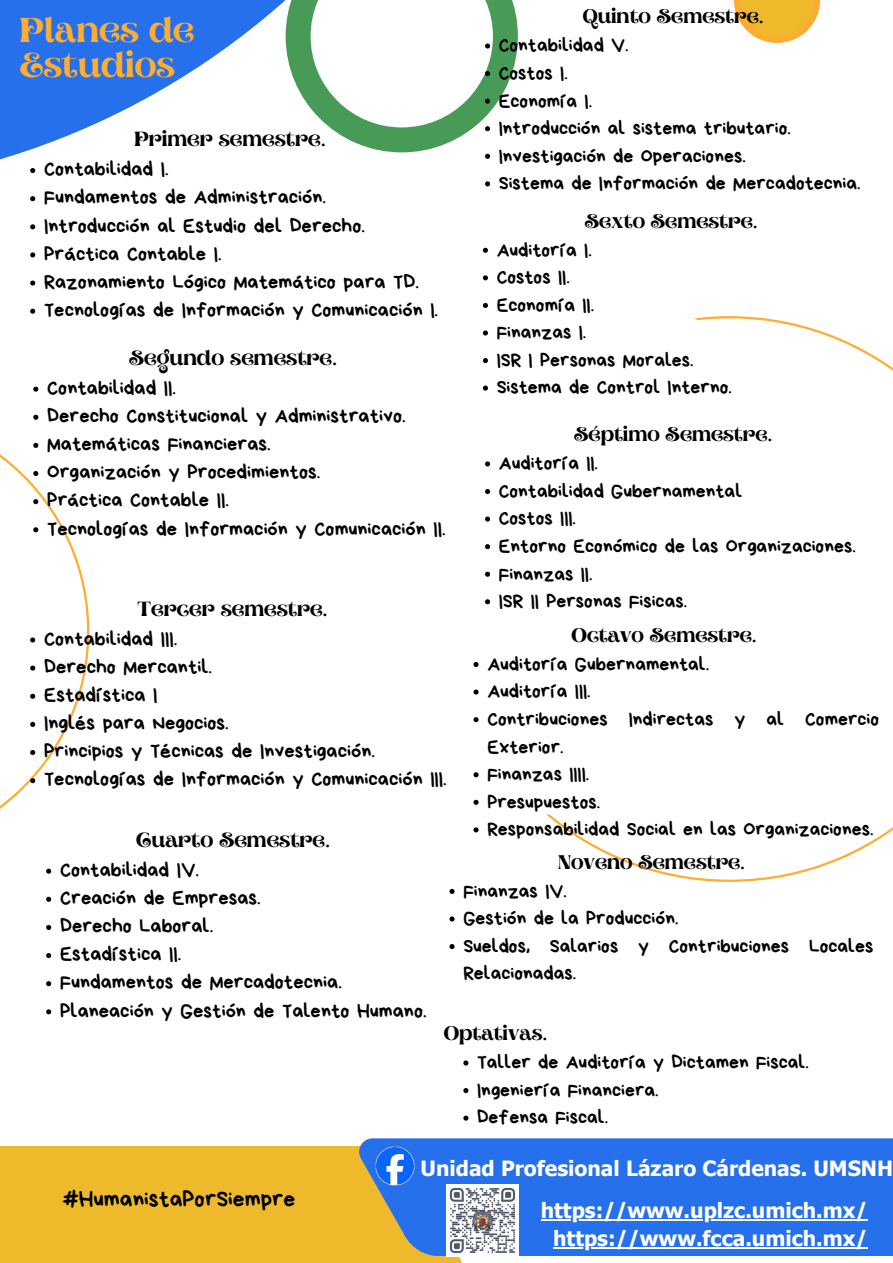
<style>
.page{position:relative;width:893px;height:1263px;background:#fff}
.page>*{position:absolute;margin:0;border:0;box-sizing:border-box;transform-origin:0 0}
.t1{font:600 34.35px/35.4px "Aprila";color:#ffad30}
.t2{font:23.55px "Bryndan Write";color:#000}
.t3{font:700 21px "Tahoma";color:#fff}
.t4{font:20.48px "Bryndan Write";color:#000}
.t5{font:600 20.48px "Aprila";color:#000}
.t6{font:19.73px/27.6px "Bryndan Write";color:#000}
.t7{font:600 19.73px "Aprila";color:#000}
</style>
<div class="page">
<svg style="left:475px;top:316px;width:418px;height:566px"></svg>
<svg style="left:0;top:0;width:491px;height:187px"></svg>
<div style="left:286px;top:278px;width:536px;height:536px;background:#fff;border-radius:50%"></div>
<svg style="left:286px;top:0;width:232px;height:152px;fill:#489b57"></svg>
<div style="left:0;top:1146px;width:481px;height:117px;background:#eeba2b"></div>
<svg style="left:359px;top:1138px;width:534px;height:118px;background:#3476e1"></svg>
<svg style="left:734px;top:0;width:86px;height:43px"></svg>
<img style="left:375px;top:1146px;width:41px;height:41px">
<img style="left:446px;top:1185px;width:72px;height:71px">
<hr style="left:541px;top:1219px;width:326px;height:1px;background:#fff">
<hr style="left:553px;top:1247px;width:314px;height:1px;background:#fff">
<svg style="left:30px;top:168px;width:5px;height:5px"></svg>
<svg style="left:30px;top:196px;width:5px;height:5px"></svg>
<svg style="left:30px;top:224px;width:5px;height:5px"></svg>
<svg style="left:30px;top:252px;width:5px;height:5px"></svg>
<svg style="left:30px;top:281px;width:5px;height:5px"></svg>
<svg style="left:30px;top:309px;width:5px;height:5px"></svg>
<svg style="left:33px;top:387px;width:5px;height:5px"></svg>
<svg style="left:0;top:414px;width:89px;height:395px"></svg>
<svg style="left:46px;top:869px;width:5px;height:5px"></svg>
<svg style="left:46px;top:897px;width:5px;height:5px"></svg>
<svg style="left:46px;top:925px;width:5px;height:5px"></svg>
<svg style="left:46px;top:953px;width:5px;height:5px"></svg>
<svg style="left:46px;top:981px;width:5px;height:5px"></svg>
<svg style="left:46px;top:1009px;width:5px;height:5px"></svg>
<svg style="left:311px;top:0;width:182px;height:131px"></svg>
<svg style="left:485px;top:154px;width:5px;height:5px"></svg>
<svg style="left:485px;top:181px;width:5px;height:5px"></svg>
<svg style="left:483px;top:248px;width:5px;height:5px"></svg>
<svg style="left:483px;top:275px;width:5px;height:5px"></svg>
<svg style="left:483px;top:303px;width:5px;height:5px"></svg>
<svg style="left:483px;top:330px;width:5px;height:5px"></svg>
<svg style="left:483px;top:358px;width:5px;height:5px"></svg>
<svg style="left:483px;top:386px;width:5px;height:5px"></svg>
<svg style="left:485px;top:461px;width:5px;height:5px"></svg>
<svg style="left:485px;top:489px;width:5px;height:5px"></svg>
<svg style="left:485px;top:516px;width:5px;height:6px"></svg>
<svg style="left:485px;top:544px;width:5px;height:5px"></svg>
<svg style="left:485px;top:572px;width:5px;height:5px"></svg>
<svg style="left:485px;top:599px;width:5px;height:5px"></svg>
<svg style="left:473px;top:662px;width:5px;height:5px"></svg>
<svg style="left:473px;top:689px;width:5px;height:6px"></svg>
<svg style="left:473px;top:717px;width:5px;height:5px"></svg>
<svg style="left:473px;top:772px;width:5px;height:5px"></svg>
<svg style="left:473px;top:800px;width:5px;height:5px"></svg>
<svg style="left:473px;top:827px;width:5px;height:5px"></svg>
<svg style="left:449px;top:889px;width:5px;height:5px"></svg>
<svg style="left:449px;top:916px;width:5px;height:5px"></svg>
<svg style="left:449px;top:944px;width:5px;height:5px"></svg>
<svg style="left:463px;top:1060px;width:5px;height:5px"></svg>
<svg style="left:463px;top:1088px;width:5px;height:5px"></svg>
<svg style="left:463px;top:1115px;width:5px;height:6px"></svg>
<p class="t1" style="left:20px;top:15px;width:176px">Planes de<br>Estudios</p>
<p class="t5" style="left:134px;top:131px;width:193px">Primer semestre.</p>
<p class="t4" style="left:44px;top:159px;width:126px">Contabilidad I.</p>
<h3 class="t4" style="left:44px;top:187px;width:283px">Fundamentos de Administración.</h3>
<p class="t4" style="left:44px;top:215px;width:322px">Introducción al Estudio del Derecho.</p>
<p class="t4" style="left:44px;top:243px;width:179px">Práctica Contable I.</p>
<p class="t4" style="left:44px;top:271px;width:376px">Razonamiento Lógico Matemático para TD.</p>
<p class="t4" style="left:44px;top:300px;width:395px">Tecnologías de Información y Comunicación I.</p>
<p class="t5" style="left:129px;top:349px;width:209px">Segundo semestre.</p>
<p class="t4" style="left:47px;top:377px;width:130px">Contabilidad II.</p>
<h3 class="t4" style="left:47px;top:406px;width:360px">Derecho Constitucional y Administrativo.</h3>
<p class="t4" style="left:47px;top:434px;width:225px">Matemáticas Financieras.</p>
<p class="t4" style="left:47px;top:462px;width:274px">Organización y Procedimientos.</p>
<p class="t4" style="left:47px;top:490px;width:183px">Práctica Contable II.</p>
<p class="t4" style="left:47px;top:518px;width:400px">Tecnologías de Información y Comunicación II.</p>
<p class="t5" style="left:137px;top:600px;width:192px">Tercer semestre.</p>
<p class="t4" style="left:44px;top:628px;width:135px">Contabilidad III.</p>
<h3 class="t4" style="left:44px;top:656px;width:169px">Derecho Mercantil.</h3>
<p class="t4" style="left:44px;top:685px;width:115px">Estadística I</p>
<p class="t4" style="left:44px;top:713px;width:186px">Inglés para Negocios.</p>
<p class="t4" style="left:44px;top:741px;width:332px">Principios y Técnicas de Investigación.</p>
<p class="t4" style="left:44px;top:769px;width:404px">Tecnologías de Información y Comunicación III.</p>
<p class="t5" style="left:136px;top:831px;width:195px">Cuarto Semestre.</p>
<p class="t4" style="left:60px;top:859px;width:140px">Contabilidad IV.</p>
<h3 class="t4" style="left:60px;top:888px;width:202px">Creación de Empresas.</h3>
<p class="t4" style="left:60px;top:916px;width:155px">Derecho Laboral.</p>
<p class="t4" style="left:60px;top:944px;width:123px">Estadística II.</p>
<p class="t4" style="left:60px;top:972px;width:283px">Fundamentos de Mercadotecnia.</p>
<p class="t4" style="left:60px;top:1000px;width:368px">Planeación y Gestión de Talento Humano.</p>
<p class="t7" style="left:583px;top:8px;width:182px">Quinto Semestre.</p>
<p class="t6" style="left:499px;top:32px;width:131px">Contabilidad V.</p>
<h3 class="t6" style="left:499px;top:59px;width:70px">Costos I.</h3>
<p class="t6" style="left:499px;top:87px;width:95px">Economía I.</p>
<p class="t6" style="left:499px;top:114px;width:293px">Introducción al sistema tributario.</p>
<p class="t6" style="left:499px;top:142px;width:248px">Investigación de Operaciones.</p>
<p class="t6" style="left:499px;top:169px;width:363px">Sistema de Información de Mercadotecnia.</p>
<p class="t7" style="left:584px;top:213px;width:175px">Sexto Semestre.</p>
<p class="t6" style="left:497px;top:236px;width:96px">Auditoría I.</p>
<h3 class="t6" style="left:497px;top:263px;width:74px">Costos II.</h3>
<p class="t6" style="left:497px;top:291px;width:99px">Economía II.</p>
<p class="t6" style="left:497px;top:319px;width:91px">Finanzas I.</p>
<p class="t6" style="left:497px;top:346px;width:198px">ISR I Personas Morales.</p>
<p class="t6" style="left:497px;top:374px;width:237px">Sistema de Control Interno.</p>
<p class="t7" style="left:574px;top:426px;width:200px">Séptimo Semestre.</p>
<p class="t6" style="left:499px;top:450px;width:101px">Auditoría II.</p>
<h3 class="t6" style="left:499px;top:477px;width:245px">Contabilidad Gubernamental</h3>
<p class="t6" style="left:499px;top:505px;width:79px">Costos III.</p>
<p class="t6" style="left:499px;top:532px;width:358px">Entorno Económico de las Organizaciones.</p>
<p class="t6" style="left:499px;top:560px;width:95px">Finanzas II.</p>
<p class="t6" style="left:499px;top:587px;width:190px">ISR II Personas Fisicas.</p>
<p class="t7" style="left:571px;top:627px;width:187px">Octavo Semestre.</p>
<p class="t6" style="left:487px;top:650px;width:223px">Auditoría Gubernamental.</p>
<h3 class="t6" style="left:487px;top:678px;width:105px">Auditoría III.</h3>
<p class="t6" style="left:487px;top:705px;width:393px">Contribuciones Indirectas y al Comercio<br>Exterior.</p>
<p class="t6" style="left:487px;top:760px;width:103px">Finanzas IIII.</p>
<p class="t6" style="left:487px;top:788px;width:114px">Presupuestos.</p>
<h3 class="t6" style="left:487px;top:815px;width:387px">Responsabilidad Social en las Organizaciones.</h3>
<p class="t7" style="left:558px;top:854px;width:189px">Noveno Semestre.</p>
<p class="t6" style="left:463px;top:877px;width:105px">Finanzas IV.</p>
<p class="t6" style="left:463px;top:904px;width:216px">Gestión de la Producción.</p>
<p class="t6" style="left:463px;top:932px;width:412px">Sueldos, Salarios y Contribuciones Locales<br>Relacionadas.</p>
<h2 class="t2" style="left:62px;top:1187px;width:234px">#HumanistaPorSiempre</h2>
<h3 class="t7" style="left:444px;top:1025px;width:105px">Optativas.</h3>
<p class="t6" style="left:477px;top:1048px;width:333px">Taller de Auditoría y Dictamen Fiscal.</p>
<h3 class="t6" style="left:477px;top:1076px;width:183px">Ingeniería Financiera.</h3>
<h3 class="t6" style="left:477px;top:1104px;width:132px">Defensa Fiscal.</h3>
<p class="t3" style="left:420px;top:1155px;width:474px">Unidad Profesional Lázaro Cárdenas. UMSNH</p>
<p class="t3" style="left:541px;top:1196px;width:328px">https://www.uplzc.umich.mx/</p>
<p class="t3" style="left:553px;top:1225px;width:316px">https://www.fcca.umich.mx/</p>
</div>
